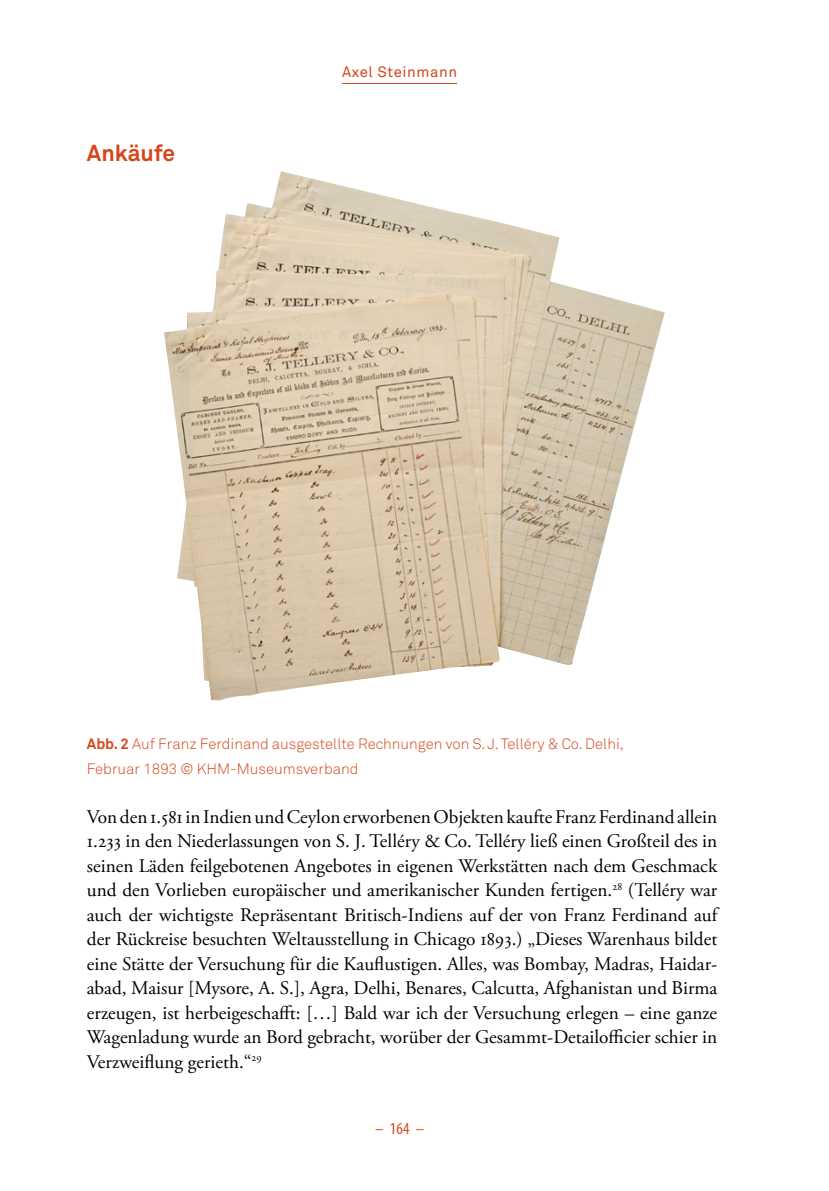
<style>
.page{position:relative;width:829px;height:1191px;background:#fff}
.page>*{position:absolute;margin:0;border:0;box-sizing:border-box;transform-origin:0 0}
.t1{font:700 22.75px "Akkurat";letter-spacing:-.005em;color:#d5461a}
.t2{font:19.25px/24.5px "Adobe Garamond Pro";color:#000;text-align:justify}
.t3{font:condensed 16.62px "Myriad Pro";color:#d5461a}
.t4{font:300 14.88px/24.5px "Akkurat";color:#d5461a}
.t5{font:14.88px "Akkurat";letter-spacing:.04em;color:#d5461a}
.s1{font-weight:700}
</style>
<div class="page">
<img style="left:164px;top:171px;width:500px;height:529px">
<hr style="left:342px;top:83px;width:115px;height:1px;background:#d5461a">
<p class="t1" style="left:87px;top:139px;width:90px">Ankäufe</p>
<p class="t5" style="left:342px;top:63px;width:117px">Axel Steinmann</p>
<p class="t4" style="left:87px;top:731px;width:538px"><span class="s1">Abb. 2</span> Auf Franz Ferdinand ausgestellte Rechnungen von S. J. Telléry &amp; Co. Delhi,<br>Februar 1893 © KHM-Museumsverband</p>
<p class="t2" style="left:87px;top:805px;width:632px">Von den 1.581 in Indien und Ceylon erworbenen Objekten kaufte Franz Ferdinand allein 1.233 in den Niederlassungen von S. J. Telléry &amp; Co. Telléry ließ einen Großteil des in seinen Läden feilgebotenen Angebotes in eigenen Werkstätten nach dem Geschmack und den Vorlieben europäischer und amerikanischer Kunden fertigen.<sup>28</sup> (Telléry war auch der wichtigste Repräsentant Britisch-Indiens auf der von Franz Ferdinand auf der Rückreise besuchten Weltausstellung in Chicago 1893.) „Dieses Warenhaus bildet eine Stätte der Versuchung für die Kauflustigen. Alles, was Bombay, Madras, Haidar&shy;abad, Maisur [Mysore, A. S.], Agra, Delhi, Benares, Calcutta, Afghanistan und Birma erzeugen, ist herbeigeschafft: […] Bald war ich der Versuchung erlegen – eine ganze Wagenladung wurde an Bord gebracht, worüber der Gesammt-Detailofficier schier in Verzweiflung gerieth.“<sup>29</sup></p>
<p class="t3" style="left:375px;top:1119px;width:50px">– 164 –</p>
</div>
